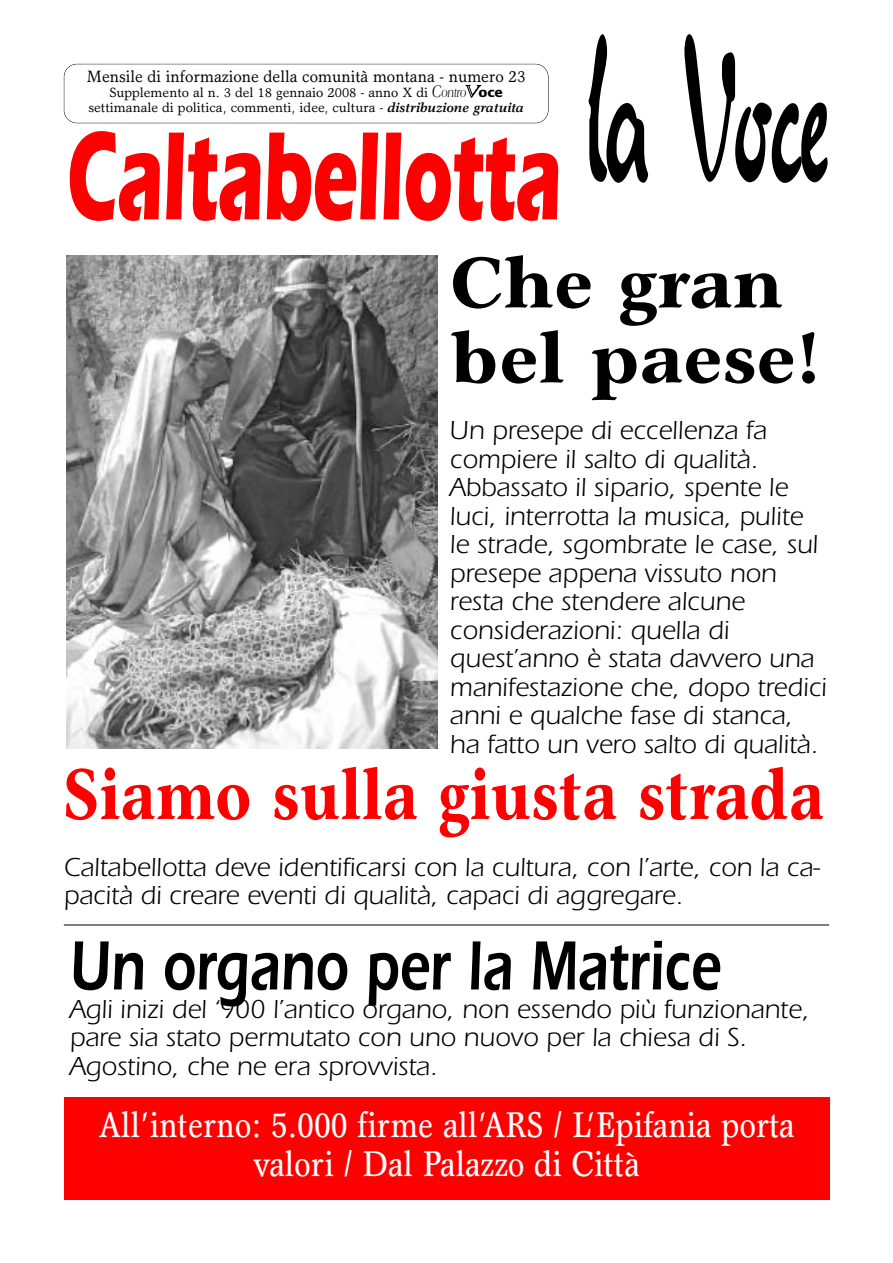
<style>
.page{position:relative;width:893px;height:1263px;background:#fff}
.page>*{position:absolute;margin:0;border:0;box-sizing:border-box;transform-origin:0 0}
.t1{font:700 130.05px "Itc Eras";letter-spacing:-.015em;color:#f00;scale:.59 1}
.t2{font:800 72px "Garth Graphic";color:#f00;scale:.8 1}
.t3{font:600 72px "Itc Eras";color:#000;scale:.75 1}
.t4{font:800 72px/75px "Garth Graphic";color:#000}
.t5{font:condensed 36px/39px "Garth Graphic";color:#fff;text-align:center;scale:1.1 1}
.t6{font:27px/28.5px "Itc Eras";color:#000}
.t7{font:16.5px "Garth Graphic";color:#000;scale:.95 1}
.t8{font:13.5px/15px "Garth Graphic";color:#000;text-align:center}
.s1{font-family:"Americana";font-style:italic;font-size:18px}
.s2{font-family:"Americana";font-style:italic}
.s3{font-family:"Americana";font-style:italic;font-size:18px;color:#fff}
.s4{font-family:"Formata";font-weight:500}
.s5{font-weight:700;font-style:italic}
</style>
<div class="page">
<div style="left:64px;top:64px;width:485px;height:59px;border:1px solid #000;border-radius:13px"></div>
<div style="left:64px;top:1097px;width:765px;height:102px;background:#f00"></div>
<hr style="left:64px;top:925px;width:765px;height:1px;background:#000">
<img style="left:66px;top:255px;width:372px;height:493px">
<h1 class="t1" style="left:66px;top:130px;width:1292px">Caltabellotta <sup>la</sup> <sup>Voce</sup></h1>
<p class="t7" style="left:87px;top:70px;width:463px">Mensile di informazione della comunità montana - numero 23</p>
<p class="t8" style="left:88px;top:86px;width:437px">Supplemento al n. 3 del 18 gennaio 2008 - anno X di <span class="s1">C</span><span class="s2">ontro</span><span class="s3">V</span><span class="s4">oce </span>settimanale di politica, commenti, idee, cultura - <span class="s5">distribuzione gratuita</span></p>
<h2 class="t4" style="left:450px;top:252px;width:372px">Che gran bel paese!</h2>
<p class="t6" style="left:450px;top:419px;width:378px">Un presepe di eccellenza fa compiere il salto di qualità.<br>Abbassato il sipario, spente le luci, interrotta la musica, pulite le strade, sgombrate le case, sul presepe appena vissuto non resta che stendere alcune considerazioni: quella di quest’anno è stata davvero una manifestazione che, dopo tredici anni e qualche fase di stanca, ha fatto un vero salto di qualità.</p>
<h2 class="t2" style="left:64px;top:767px;width:952px">Siamo sulla giusta strada</h2>
<p class="t6" style="left:64px;top:855px;width:758px">Caltabellotta deve identificarsi con la cultura, con l’arte, con la ca&shy;pacità di creare eventi di qualità, capaci di aggregare.</p>
<h2 class="t3" style="left:70px;top:941px;width:869px">Un organo per la Matrice</h2>
<p class="t6" style="left:70px;top:998px;width:741px">Agli inizi del ‘900 l’antico organo, non essendo più funzionante, pare sia stato permutato con uno nuovo per la chiesa di S.<br>Agostino, che ne era sprovvista.</p>
<h3 class="t5" style="left:99px;top:1109px;width:634px">All’interno: 5.000 firme all’ARS / L’Epifania porta valori / Dal Palazzo di Città</h3>
</div>
